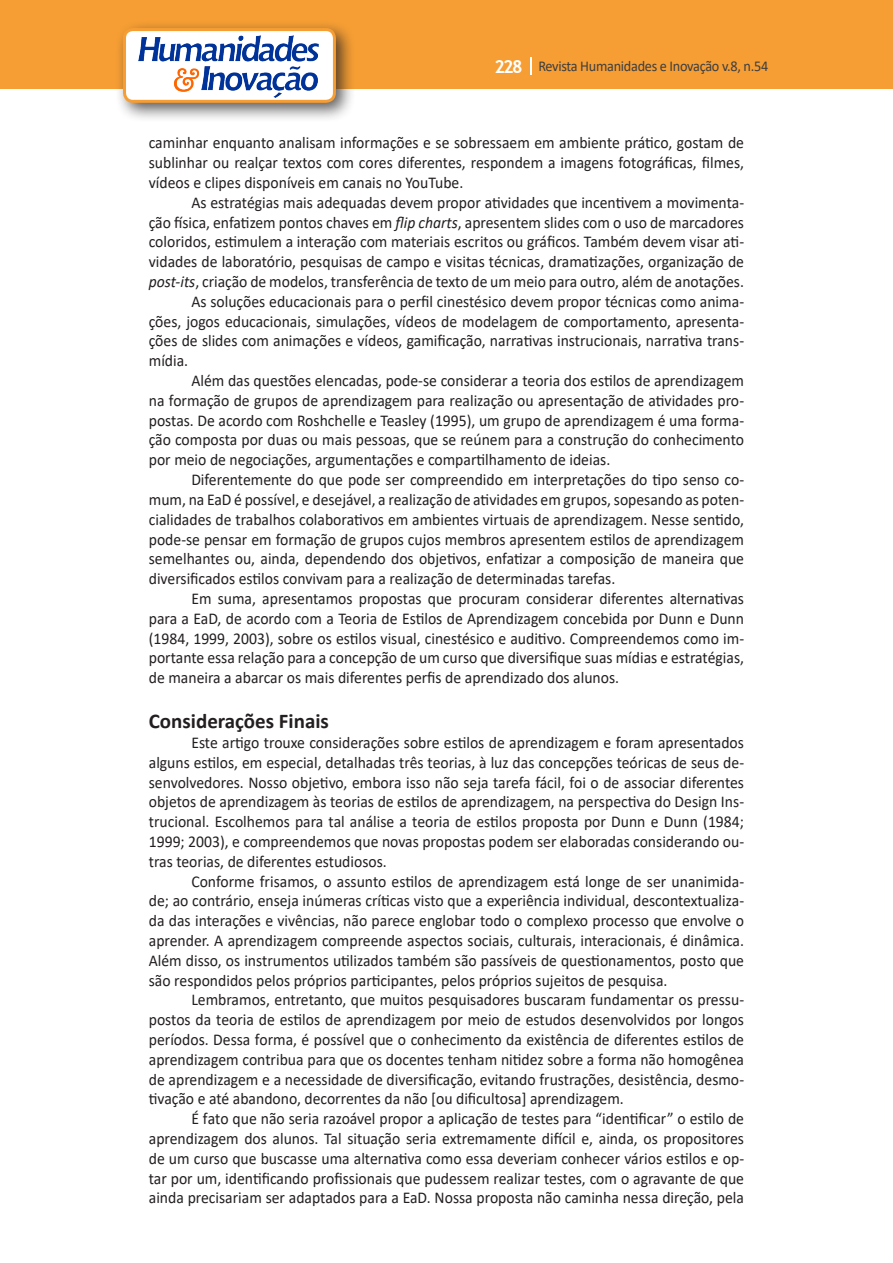
<style>
.page{position:relative;width:893px;height:1263px;background:#fff}
.page>*{position:absolute;margin:0;border:0;box-sizing:border-box;transform-origin:0 0}
.Titulo_2{font:700 21px "Calibri";color:#231f20}
.Texto{font:16.5px/19.8px "Calibri";color:#231f20;text-align:justify;scale:.95 1}
.t1{font:15px "Calibri";letter-spacing:-.02em;color:#3e3e3f;scale:.95 1}
.s1{font-family:"Trebuchet MS";font-weight:700;font-size:18px;color:#fff}
.s2{font-style:italic}
</style>
<div class="page">
<div style="left:0;top:0;width:893px;height:88px;background:#f69e34"></div>
<svg style="left:530px;top:57px;width:2px;height:18px"></svg>
<div style="left:115px;top:20px;width:241px;height:103px;background:#231f20;opacity:.75"></div>
<div style="left:125px;top:30px;width:209px;height:71px;background:#fff;border-radius:9px"></div>
<img style="left:138px;top:35px;width:181px;height:62px">
<div style="left:123px;top:28px;width:213px;height:75px;border:3px solid #f69e34;border-radius:9px"></div>
<p class="t1" style="left:495px;top:56px;width:290px"><span class="s1">228</span> Revista Humanidades e Inovação v.8, n.54</p>
<p class="Texto" style="left:149px;top:133px;width:628px">caminhar enquanto analisam informações e se sobressaem em ambiente prático, gostam de sublinhar ou realçar textos com cores diferentes, respondem a imagens fotográficas, filmes, vídeos e clipes disponíveis em canais no YouTube.</p>
<p class="Texto" style="left:149px;top:192px;width:628px;text-indent:43px">As estratégias mais adequadas devem propor atividades que incentivem a movimenta&shy;ção física, enfatizem pontos chaves em <span class="s2">flip charts</span>, apresentem slides com o uso de marcadores coloridos, estimulem a interação com materiais escritos ou gráficos. Também devem visar ati&shy;vidades de laboratório, pesquisas de campo e visitas técnicas, dramatizações, organização de <span class="s2">post-its</span>, criação de modelos, transferência de texto de um meio para outro, além de anotações.</p>
<p class="Texto" style="left:149px;top:291px;width:628px;text-indent:43px">As soluções educacionais para o perfil cinestésico devem propor técnicas como anima&shy;ções, jogos educacionais, simulações, vídeos de modelagem de comportamento, apresenta&shy;ções de slides com animações e vídeos, gamificação, narrativas instrucionais, narrativa trans&shy;mídia.</p>
<p class="Texto" style="left:149px;top:370px;width:628px;text-indent:43px">Além das questões elencadas, pode-se considerar a teoria dos estilos de aprendizagem na formação de grupos de aprendizagem para realização ou apresentação de atividades pro&shy;postas. De acordo com Roshchelle e Teasley (1995), um grupo de aprendizagem é uma forma&shy;ção composta por duas ou mais pessoas, que se reúnem para a construção do conhecimento por meio de negociações, argumentações e compartilhamento de ideias.</p>
<p class="Texto" style="left:149px;top:469px;width:628px;text-indent:43px">Diferentemente do que pode ser compreendido em interpretações do tipo senso co&shy;mum, na EaD é possível, e desejável, a realização de atividades em grupos, sopesando as poten&shy;cialidades de trabalhos colaborativos em ambientes virtuais de aprendizagem. Nesse sentido, pode-se pensar em formação de grupos cujos membros apresentem estilos de aprendizagem semelhantes ou, ainda, dependendo dos objetivos, enfatizar a composição de maneira que diversificados estilos convivam para a realização de determinadas tarefas.</p>
<p class="Texto" style="left:149px;top:588px;width:628px;text-indent:43px">Em suma, apresentamos propostas que procuram considerar diferentes alternativas para a EaD, de acordo com a Teoria de Estilos de Aprendizagem concebida por Dunn e Dunn (1984, 1999, 2003), sobre os estilos visual, cinestésico e auditivo. Compreendemos como im&shy;portante essa relação para a concepção de um curso que diversifique suas mídias e estratégias, de maneira a abarcar os mais diferentes perfis de aprendizado dos alunos.</p>
<p class="Titulo_2" style="left:149px;top:706px;width:182px">Considerações Finais</p>
<p class="Texto" style="left:149px;top:732px;width:628px;text-indent:43px">Este artigo trouxe considerações sobre estilos de aprendizagem e foram apresentados alguns estilos, em especial, detalhadas três teorias, à luz das concepções teóricas de seus de&shy;senvolvedores. Nosso objetivo, embora isso não seja tarefa fácil, foi o de associar diferentes objetos de aprendizagem às teorias de estilos de aprendizagem, na perspectiva do Design Ins&shy;trucional. Escolhemos para tal análise a teoria de estilos proposta por Dunn e Dunn (1984; 1999; 2003), e compreendemos que novas propostas podem ser elaboradas considerando ou&shy;tras teorias, de diferentes estudiosos.</p>
<p class="Texto" style="left:149px;top:871px;width:628px;text-indent:43px">Conforme frisamos, o assunto estilos de aprendizagem está longe de ser unanimida&shy;de; ao contrário, enseja inúmeras críticas visto que a experiência individual, descontextualiza&shy;da das interações e vivências, não parece englobar todo o complexo processo que envolve o aprender. A aprendizagem compreende aspectos sociais, culturais, interacionais, é dinâmica.<br>Além disso, os instrumentos utilizados também são passíveis de questionamentos, posto que são respondidos pelos próprios participantes, pelos próprios sujeitos de pesquisa.</p>
<p class="Texto" style="left:149px;top:989px;width:628px;text-indent:43px">Lembramos, entretanto, que muitos pesquisadores buscaram fundamentar os pressu&shy;postos da teoria de estilos de aprendizagem por meio de estudos desenvolvidos por longos períodos. Dessa forma, é possível que o conhecimento da existência de diferentes estilos de aprendizagem contribua para que os docentes tenham nitidez sobre a forma não homogênea de aprendizagem e a necessidade de diversificação, evitando frustrações, desistência, desmo&shy;tivação e até abandono, decorrentes da não [ou dificultosa] aprendizagem.</p>
<p class="Texto" style="left:149px;top:1108px;width:628px;text-indent:43px">É fato que não seria razoável propor a aplicação de testes para “identificar” o estilo de aprendizagem dos alunos. Tal situação seria extremamente difícil e, ainda, os propositores de um curso que buscasse uma alternativa como essa deveriam conhecer vários estilos e op&shy;tar por um, identificando profissionais que pudessem realizar testes, com o agravante de que ainda precisariam ser adaptados para a EaD. Nossa proposta não caminha nessa direção, pela</p>
</div>
